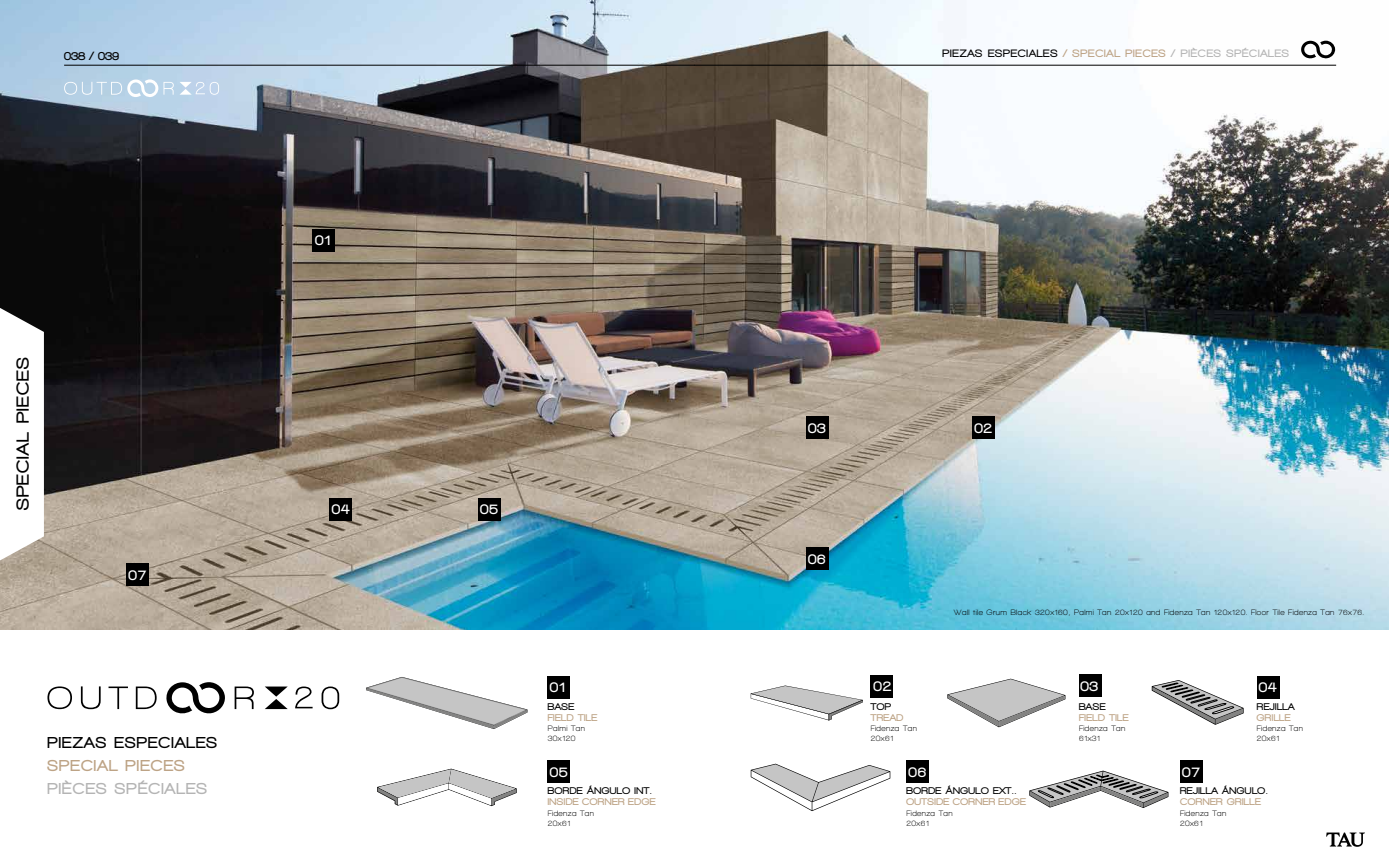
<style>
.page{position:relative;width:1389px;height:868px;background:#fff}
.page>*{position:absolute;margin:0;border:0;box-sizing:border-box;transform-origin:0 0}
.t1{font:900 18px "Walkway";letter-spacing:.08em;color:#000}
.t2{font:900 16.2px "Walkway";letter-spacing:.08em;color:#000}
.t3{font:900 16.2px "Walkway";letter-spacing:.08em;color:#b4b4b4}
.t4{font:900 16.2px "Walkway";letter-spacing:.08em;color:#bda385}
.t5{font:900 14.5px "Walkway";letter-spacing:.05em;color:#fff}
.t6{font:900 12px "Walkway";color:#000}
.t7{font:900 11px "Walkway";letter-spacing:.08em;color:#000}
.t8{font:900 10px "Walkway";letter-spacing:.05em;color:#bda385}
.t9{font:900 10px "Walkway";letter-spacing:.05em;color:#000}
.t10{font:700 8px/10px "Walkway";letter-spacing:.05em;color:#000}
.s1{color:#bda385}
.s2{color:#b4b4b4}
</style>
<div class="page">
<img style="left:0;top:0;width:1389px;height:629px">
<svg style="left:1301px;top:41px;width:34px;height:18px"></svg>
<hr style="left:694px;top:65px;width:642px;height:1px;background:#000">
<hr style="left:64px;top:65px;width:630px;height:1px;background:#000">
<svg style="left:0;top:308px;width:44px;height:252px"></svg>
<svg style="left:64px;top:79px;width:110px;height:18px;background:#c3d9ea"></svg>
<svg style="left:180px;top:82px;width:39px;height:13px"></svg>
<svg style="left:1326px;top:832px;width:39px;height:14px"></svg>
<div style="left:330px;top:497px;width:22px;height:23px;background:#000"></div>
<div style="left:806px;top:416px;width:22px;height:23px;background:#000"></div>
<div style="left:972px;top:416px;width:23px;height:23px;background:#000"></div>
<div style="left:126px;top:563px;width:23px;height:22px;background:#000"></div>
<div style="left:478px;top:497px;width:23px;height:23px;background:#000"></div>
<div style="left:806px;top:547px;width:22px;height:22px;background:#000"></div>
<svg style="left:366px;top:677px;width:162px;height:52px"></svg>
<div style="left:312px;top:229px;width:22px;height:22px;background:#000"></div>
<svg style="left:947px;top:678px;width:118px;height:49px"></svg>
<div style="left:548px;top:675px;width:22px;height:23px;background:#000"></div>
<div style="left:1079px;top:674px;width:22px;height:23px;background:#000"></div>
<div style="left:1257px;top:675px;width:22px;height:23px;background:#000"></div>
<div style="left:1180px;top:760px;width:22px;height:22px;background:#000"></div>
<div style="left:548px;top:760px;width:22px;height:22px;background:#000"></div>
<svg style="left:377px;top:768px;width:140px;height:38px"></svg>
<div style="left:906px;top:760px;width:23px;height:22px;background:#000"></div>
<svg style="left:751px;top:763px;width:139px;height:48px"></svg>
<div style="left:871px;top:674px;width:22px;height:23px;background:#000"></div>
<svg style="left:751px;top:685px;width:112px;height:35px"></svg>
<svg style="left:295px;top:686px;width:18px;height:22px"></svg>
<svg style="left:322px;top:686px;width:17px;height:23px"></svg>
<svg style="left:47px;top:686px;width:25px;height:23px"></svg>
<svg style="left:81px;top:686px;width:20px;height:23px"></svg>
<svg style="left:109px;top:686px;width:19px;height:23px"></svg>
<svg style="left:136px;top:686px;width:21px;height:23px"></svg>
<svg style="left:235px;top:686px;width:19px;height:23px"></svg>
<svg style="left:166px;top:682px;width:59px;height:32px"></svg>
<svg style="left:265px;top:686px;width:23px;height:23px"></svg>
<svg style="left:1029px;top:770px;width:139px;height:37px"></svg>
<svg style="left:1152px;top:680px;width:92px;height:44px"></svg>
<h3 class="t6" style="left:64px;top:49px;width:56px">038 / 039</h3>
<h3 class="t7" style="left:943px;top:47px;width:348px">PIEZAS ESPECIALES <span class="s1">/ SPECIAL PIECES</span> <span class="s2">/ PIÈCES SPÉCIALES</span></h3>
<h1 class="t1" style="left:13px;top:510px;width:154px;rotate:-90deg">SPECIAL PIECES</h1>
<h3 class="t5" style="left:128px;top:567px;width:19px">07</h3>
<h2 class="t2" style="left:47px;top:734px;width:171px">PIEZAS ESPECIALES</h2>
<h2 class="t4" style="left:47px;top:757px;width:139px">SPECIAL PIECES</h2>
<h2 class="t3" style="left:47px;top:779px;width:161px">PIÈCES SPÉCIALES</h2>
<h3 class="t5" style="left:315px;top:233px;width:17px">01</h3>
<h3 class="t5" style="left:332px;top:501px;width:19px">04</h3>
<h3 class="t5" style="left:480px;top:501px;width:19px">05</h3>
<h3 class="t5" style="left:550px;top:679px;width:17px">01</h3>
<p class="t9" style="left:548px;top:701px;width:28px">BASE</p>
<p class="t8" style="left:548px;top:712px;width:51px">FIELD TILE</p>
<p class="t10" style="left:548px;top:723px;width:39px">Palmi Tan<br>30x120</p>
<h3 class="t5" style="left:550px;top:764px;width:19px">05</h3>
<p class="t9" style="left:548px;top:785px;width:106px">BORDE ÁNGULO INT.</p>
<p class="t8" style="left:548px;top:796px;width:109px">INSIDE CORNER EDGE</p>
<p class="t10" style="left:548px;top:807px;width:48px">Fidenza Tan<br>20x61</p>
<h3 class="t5" style="left:808px;top:420px;width:19px">03</h3>
<h3 class="t5" style="left:974px;top:420px;width:19px">02</h3>
<h3 class="t5" style="left:808px;top:550px;width:19px">06</h3>
<h3 class="t5" style="left:874px;top:678px;width:19px">02</h3>
<p class="t9" style="left:871px;top:701px;width:22px">TOP</p>
<p class="t8" style="left:871px;top:712px;width:34px">TREAD</p>
<p class="t10" style="left:871px;top:723px;width:48px">Fidenza Tan<br>20x61</p>
<p class="t10" style="left:954px;top:607px;width:412px">Wall tile Grum Black 320x160, Palmi Tan 20x120 and Fidenza Tan 120x120. Floor Tile Fidenza Tan 76x76.</p>
<h3 class="t5" style="left:1080px;top:678px;width:19px">03</h3>
<p class="t10" style="left:1079px;top:723px;width:48px">Fidenza Tan<br>61x31</p>
<p class="t9" style="left:1079px;top:701px;width:28px">BASE</p>
<p class="t8" style="left:1079px;top:712px;width:51px">FIELD TILE</p>
<h3 class="t5" style="left:1259px;top:679px;width:19px">04</h3>
<p class="t9" style="left:1257px;top:701px;width:39px">REJILLA</p>
<p class="t8" style="left:1257px;top:712px;width:35px">GRILLE</p>
<p class="t10" style="left:1257px;top:723px;width:48px">Fidenza Tan<br>20x61</p>
<h3 class="t5" style="left:909px;top:764px;width:19px">06</h3>
<p class="t9" style="left:906px;top:785px;width:112px">BORDE ÁNGULO EXT..</p>
<p class="t8" style="left:906px;top:796px;width:121px">OUTSIDE CORNER EDGE</p>
<p class="t10" style="left:906px;top:807px;width:48px">Fidenza Tan<br>20x61</p>
<h3 class="t5" style="left:1182px;top:764px;width:19px">07</h3>
<p class="t9" style="left:1180px;top:785px;width:89px">REJILLA ÁNGULO.</p>
<p class="t8" style="left:1180px;top:796px;width:82px">CORNER GRILLE</p>
<p class="t10" style="left:1180px;top:807px;width:48px">Fidenza Tan<br>20x61</p>
</div>
